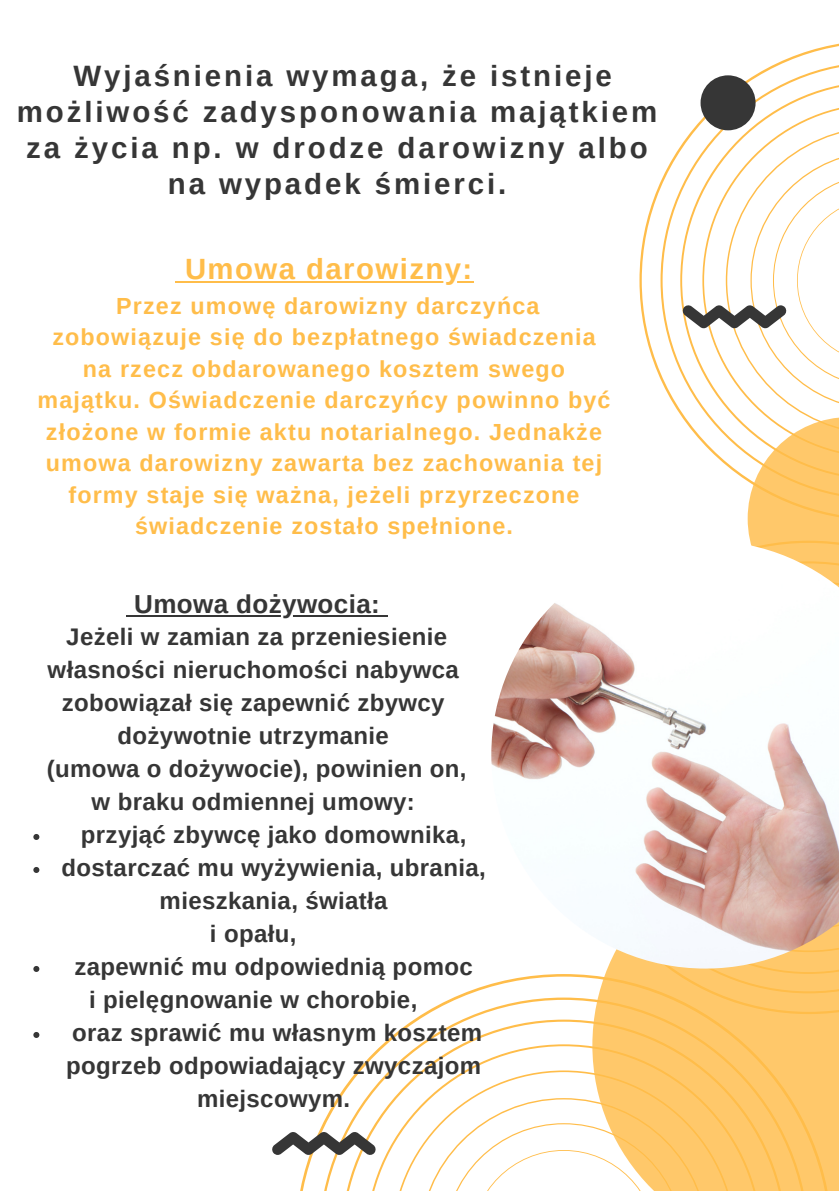
<style>
.page{position:relative;width:839px;height:1191px;background:#fff}
.page>*{position:absolute;margin:0;border:0;box-sizing:border-box;transform-origin:0 0}
.t1{font:700 29.4px/36px "Arimo";letter-spacing:.1em;color:#363636;text-align:center}
.t2{font:700 29.2px "Arimo";letter-spacing:.05em;color:#ffbd4a}
.t3{font:700 26px "Arimo";letter-spacing:.015em;color:#363636}
.t4{font:700 24px/33px "Arimo";letter-spacing:.015em;color:#363636;text-align:center}
.t5{font:700 23.2px/31.6px "Arimo";letter-spacing:.05em;color:#ffbd4a;text-align:center}
</style>
<div class="page">
<svg style="left:639px;top:44px;width:199px;height:334px"></svg>
<svg style="left:660px;top:61px;width:178px;height:356px"></svg>
<svg style="left:300px;top:974px;width:292px;height:217px"></svg>
<svg style="left:318px;top:998px;width:274px;height:193px"></svg>
<svg style="left:592px;top:969px;width:246px;height:222px;background:#ffca6f"></svg>
<svg style="left:682px;top:127px;width:156px;height:414px"></svg>
<div style="left:700px;top:75px;width:55px;height:55px;background:#363636;border-radius:50%"></div>
<svg style="left:272px;top:1132px;width:103px;height:23px"></svg>
<img style="left:491px;top:541px;width:347px;height:428px">
<hr style="left:134px;top:615px;width:246px;height:1px;background:#363636">
<svg style="left:33px;top:834px;width:6px;height:6px"></svg>
<svg style="left:33px;top:867px;width:6px;height:6px"></svg>
<svg style="left:33px;top:966px;width:6px;height:6px"></svg>
<svg style="left:33px;top:1032px;width:6px;height:6px"></svg>
<hr style="left:185px;top:281px;width:289px;height:1px;background:#ffbd4a">
<h2 class="t1" style="left:17px;top:58px;width:642px">Wyjaśnienia wymaga, że istnieje możliwość zadysponowania majątkiem za życia np. w drodze darowizny albo na wypadek śmierci.</h2>
<p class="t2" style="left:185px;top:253px;width:289px">Umowa darowizny:</p>
<p class="t5" style="left:37px;top:290px;width:574px">Przez umowę darowizny darczyńca zobowiązuje się do bezpłatnego świadczenia na rzecz obdarowanego kosztem swego majątku. Oświadczenie darczyńcy powinno być złożone w formie aktu notarialnego. Jednakże umowa darowizny zawarta bez zachowania tej formy staje się ważna, jeżeli przyrzeczone świadczenie zostało spełnione.</p>
<p class="t3" style="left:134px;top:590px;width:247px">Umowa dożywocia:</p>
<p class="t4" style="left:66px;top:620px;width:382px">Jeżeli w zamian za przeniesienie</p>
<p class="t4" style="left:48px;top:653px;width:412px">własności nieruchomości nabywca</p>
<p class="t4" style="left:62px;top:686px;width:384px">zobowiązał się zapewnić zbywcy</p>
<p class="t4" style="left:117px;top:719px;width:273px">dożywotnie utrzymanie</p>
<p class="t4" style="left:47px;top:752px;width:421px">(umowa o dożywocie), powinien on,</p>
<p class="t4" style="left:92px;top:785px;width:324px">w braku odmiennej umowy:</p>
<p class="t4" style="left:81px;top:818px;width:387px">przyjąć zbywcę jako domownika,</p>
<h1 class="t4" style="left:61px;top:851px;width:425px">dostarczać mu wyżywienia, ubrania, mieszkania, światła</h1>
<h2 class="t4" style="left:210px;top:917px;width:88px">i opału,</h2>
<p class="t4" style="left:74px;top:950px;width:400px">zapewnić mu odpowiednią pomoc</p>
<p class="t4" style="left:89px;top:983px;width:330px">i pielęgnowanie w chorobie,</p>
<p class="t4" style="left:66px;top:1016px;width:417px">oraz sprawić mu własnym kosztem pogrzeb odpowiadający zwyczajom miejscowym.</p>
</div>
